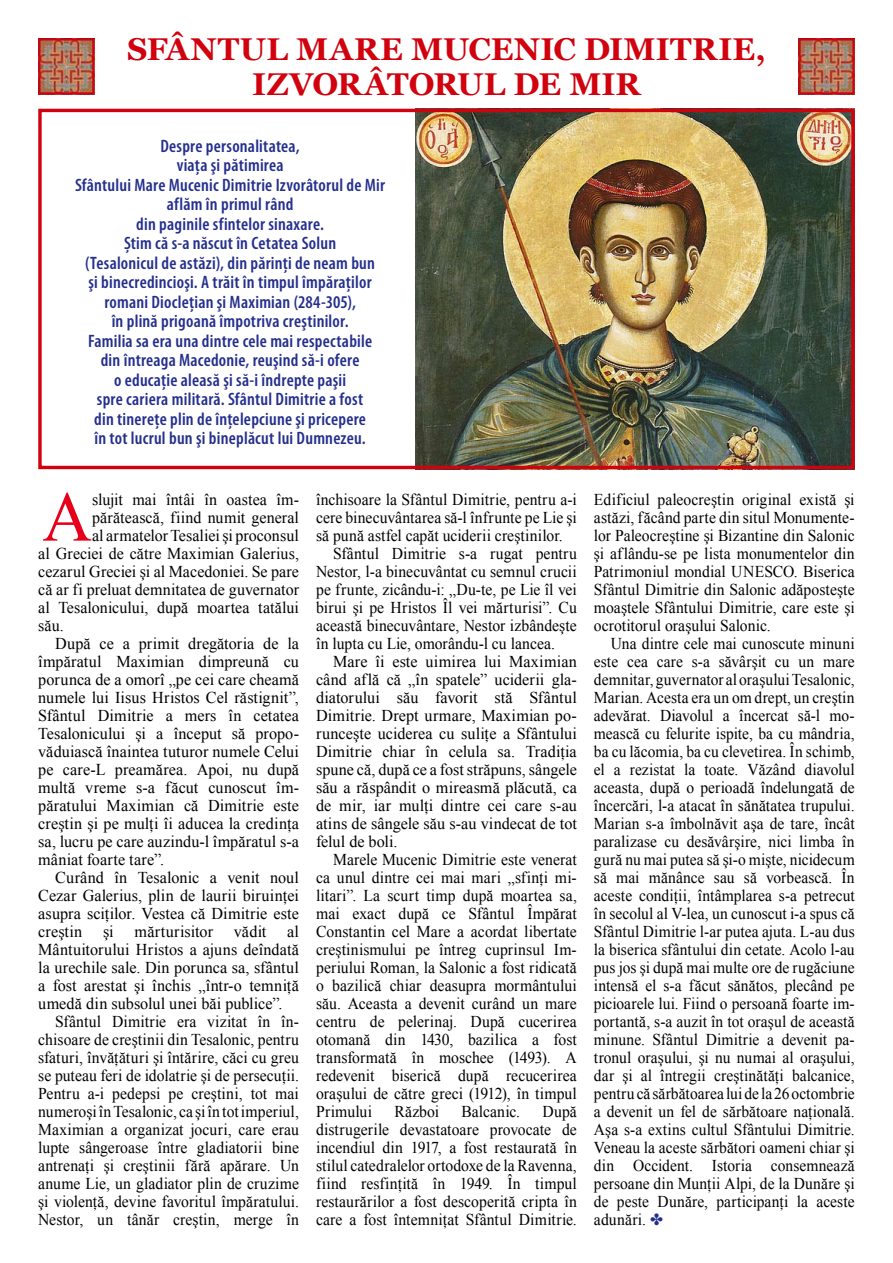
<style>
.page{position:relative;width:893px;height:1263px;background:#fff}
.page>*{position:absolute;margin:0;border:0;box-sizing:border-box;transform-origin:0 0}
.t1{font:70.8px "Times New Roman";color:#e60019}
.t2{font:700 31.5px/34.5px "Georgia";letter-spacing:.01em;color:#d1010e;text-align:center}
.t3{font:600 condensed 18px/19.5px "Myriad Pro";letter-spacing:.015em;color:#242f8d;text-align:center}
.t4{font:16.5px/18px "Times New Roman";letter-spacing:.005em;color:#000;text-align:justify;scale:.95 1}
.t5{font:16.5px "Times New Roman";letter-spacing:.005em;color:#000}
.t6{font:16.5px/18px "Times New Roman";letter-spacing:.005em;color:#000;text-align:justify;scale:.94 1}
.s1{color:#242f8d}
</style>
<div class="page">
<img style="left:801px;top:41px;width:51px;height:51px">
<div style="left:798px;top:38px;width:57px;height:57px;border:2px solid #d1010e"></div>
<img style="left:41px;top:41px;width:51px;height:51px">
<div style="left:38px;top:38px;width:57px;height:57px;border:2px solid #d1010e"></div>
<img style="left:415px;top:113px;width:436px;height:352px">
<div style="left:38px;top:109px;width:817px;height:360px;border:3px solid #d1010e"></div>
<h2 class="t2" style="left:127px;top:32px;width:640px">SFÂNTUL MARE MUCENIC DIMITRIE,<br>IZVORÂTORUL DE MIR</h2>
<p class="t3" style="left:75px;top:136px;width:311px">Despre personalitatea,<br>viaţa şi pătimirea<br>Sfântului Mare Mucenic Dimitrie Izvorâtorul de Mir aflăm în primul rând<br>din paginile sfintelor sinaxare.<br>Știm că s-a născut în Cetatea Solun<br>(Tesalonicul de astăzi), din părinţi de neam bun<br>şi binecredincioşi. A trăit în timpul împăraţilor romani Diocleţian şi Maximian (284-305),<br>în plină prigoană împotriva creştinilor.<br>Familia sa era una dintre cele mai respectabile<br>din întreaga Macedonie, reuşind să-i ofere<br>o educaţie aleasă şi să-i îndrepte paşii<br>spre cariera militară. Sfântul Dimitrie a fost<br>din tinerețe plin de înţelepciune şi pricepere<br>în tot lucrul bun şi bineplăcut lui Dumnezeu.</p>
<h1 class="t1" style="left:43px;top:469px;width:51px">A</h1>
<p class="t5" style="left:92px;top:488px;width:208px">slujit mai întâi în oastea îm-</p>
<p class="t5" style="left:92px;top:506px;width:208px">părătească, fiind numit general</p>
<p class="t5" style="left:92px;top:524px;width:208px">al armatelor Tesaliei şi proconsul</p>
<p class="t5" style="left:38px;top:542px;width:262px">al Greciei de către Maximian Galerius,</p>
<p class="t5" style="left:38px;top:560px;width:262px">cezarul Greciei şi al Macedoniei. Se pare</p>
<p class="t5" style="left:38px;top:578px;width:262px">că ar fi preluat demnitatea de guvernator</p>
<p class="t5" style="left:38px;top:596px;width:262px">al Tesalonicului, după moartea tatălui</p>
<p class="t5" style="left:38px;top:614px;width:27px">său.</p>
<p class="t5" style="left:55px;top:632px;width:245px">După ce a primit dregătoria de la</p>
<p class="t5" style="left:38px;top:650px;width:262px">împăratul Maximian dimpreună cu</p>
<p class="t5" style="left:38px;top:668px;width:262px">porunca de a omorî „pe cei care cheamă</p>
<p class="t5" style="left:38px;top:686px;width:262px">numele lui Iisus Hristos Cel răstignit”,</p>
<p class="t5" style="left:38px;top:704px;width:262px">Sfântul Dimitrie a mers în cetatea</p>
<p class="t5" style="left:38px;top:722px;width:262px">Tesalonicului şi a început să propo-</p>
<p class="t5" style="left:38px;top:740px;width:262px">văduiască înaintea tuturor numele Celui</p>
<p class="t5" style="left:38px;top:758px;width:262px">pe care-L preamărea. Apoi, nu după</p>
<p class="t5" style="left:38px;top:776px;width:262px">multă vreme s-a făcut cunoscut îm-</p>
<p class="t5" style="left:38px;top:794px;width:262px">păratului Maximian că Dimitrie este</p>
<p class="t5" style="left:38px;top:812px;width:262px">creştin şi pe mulţi îi aducea la credinţa</p>
<p class="t5" style="left:38px;top:830px;width:262px">sa, lucru pe care auzindu-l împăratul s-a</p>
<p class="t5" style="left:38px;top:848px;width:127px">mâniat foarte tare”.</p>
<p class="t5" style="left:55px;top:866px;width:245px">Curând în Tesalonic a venit noul</p>
<p class="t5" style="left:38px;top:884px;width:262px">Cezar Galerius, plin de laurii biruinţei</p>
<p class="t5" style="left:38px;top:902px;width:262px">asupra sciţilor. Vestea că Dimitrie este</p>
<p class="t5" style="left:38px;top:920px;width:46px">creştin</p>
<p class="t5" style="left:103px;top:920px;width:12px">şi</p>
<p class="t5" style="left:135px;top:920px;width:80px">mărturisitor</p>
<p class="t5" style="left:234px;top:920px;width:34px">vădit</p>
<p class="t5" style="left:287px;top:920px;width:13px">al</p>
<p class="t5" style="left:38px;top:938px;width:262px">Mântuitorului Hristos a ajuns deîndată</p>
<p class="t5" style="left:38px;top:956px;width:262px">la urechile sale. Din porunca sa, sfântul</p>
<p class="t5" style="left:38px;top:974px;width:262px">a fost arestat şi închis „într-o temniţă</p>
<p class="t5" style="left:38px;top:992px;width:246px">umedă din subsolul unei băi publice”.</p>
<p class="t4" style="left:55px;top:1012px;width:258px">Sfântul Dimitrie era vizitat în în-</p>
<p class="t4" style="left:38px;top:1030px;width:276px">chisoare de creştinii din Tesalonic, pentru</p>
<p class="t4" style="left:38px;top:1048px;width:276px">sfaturi, învăţături şi întărire, căci cu greu</p>
<p class="t4" style="left:38px;top:1066px;width:276px">se puteau feri de idolatrie şi de persecuţii.</p>
<p class="t4" style="left:38px;top:1084px;width:276px">Pentru a-i pedepsi pe creştini, tot mai</p>
<p class="t4" style="left:38px;top:1102px;width:276px">numeroşi în Tesalonic, ca şi în tot imperiul,</p>
<p class="t4" style="left:38px;top:1120px;width:276px">Maximian a organizat jocuri, care erau</p>
<p class="t4" style="left:38px;top:1138px;width:276px">lupte sângeroase între gladiatorii bine</p>
<p class="t4" style="left:38px;top:1156px;width:276px">antrenaţi şi creştinii fără apărare. Un</p>
<p class="t4" style="left:38px;top:1174px;width:276px">anume Lie, un gladiator plin de cruzime</p>
<p class="t4" style="left:38px;top:1192px;width:276px">şi violenţă, devine favoritul împăratului.</p>
<p class="t4" style="left:38px;top:1210px;width:276px">Nestor, un tânăr creştin, merge în</p>
<p class="t4" style="left:316px;top:490px;width:276px">închisoare la Sfântul Dimitrie, pentru a-i</p>
<p class="t4" style="left:316px;top:508px;width:276px">cere binecuvântarea să-l înfrunte pe Lie şi</p>
<p class="t4" style="left:316px;top:526px;width:261px">să pună astfel capăt uciderii creştinilor.</p>
<p class="t4" style="left:333px;top:544px;width:258px">Sfântul Dimitrie s-a rugat pentru</p>
<p class="t4" style="left:316px;top:562px;width:276px">Nestor, l-a binecuvântat cu semnul crucii</p>
<p class="t4" style="left:316px;top:580px;width:276px">pe frunte, zicându-i: „Du-te, pe Lie îl vei</p>
<p class="t4" style="left:316px;top:598px;width:276px">birui şi pe Hristos Îl vei mărturisi”. Cu</p>
<p class="t4" style="left:316px;top:616px;width:276px">această binecuvântare, Nestor izbândeşte</p>
<p class="t4" style="left:316px;top:634px;width:253px">în lupta cu Lie, omorându-l cu lancea.</p>
<p class="t5" style="left:333px;top:650px;width:245px">Mare îi este uimirea lui Maximian</p>
<p class="t5" style="left:316px;top:668px;width:262px">când află că „în spatele” uciderii gla-</p>
<p class="t5" style="left:316px;top:686px;width:262px">diatorului său favorit stă Sfântul</p>
<p class="t5" style="left:316px;top:704px;width:262px">Dimitrie. Drept urmare, Maximian po-</p>
<p class="t5" style="left:316px;top:722px;width:262px">runceşte uciderea cu suliţe a Sfântului</p>
<p class="t5" style="left:316px;top:740px;width:262px">Dimitrie chiar în celula sa. Tradiţia</p>
<p class="t5" style="left:316px;top:758px;width:262px">spune că, după ce a fost străpuns, sângele</p>
<p class="t5" style="left:316px;top:776px;width:262px">său a răspândit o mireasmă plăcută, ca</p>
<p class="t5" style="left:316px;top:794px;width:262px">de mir, iar mulţi dintre cei care s-au</p>
<p class="t5" style="left:316px;top:812px;width:262px">atins de sângele său s-au vindecat de tot</p>
<p class="t5" style="left:316px;top:830px;width:83px">felul de boli.</p>
<p class="t4" style="left:333px;top:850px;width:258px">Marele Mucenic Dimitrie este venerat</p>
<p class="t4" style="left:316px;top:868px;width:276px">ca unul dintre cei mai mari „sfinţi mi-</p>
<p class="t4" style="left:316px;top:886px;width:276px">litari”. La scurt timp după moartea sa,</p>
<p class="t4" style="left:316px;top:904px;width:276px">mai exact după ce Sfântul Împărat</p>
<p class="t4" style="left:316px;top:922px;width:276px">Constantin cel Mare a acordat libertate</p>
<p class="t4" style="left:316px;top:940px;width:276px">creştinismului pe întreg cuprinsul Im-</p>
<p class="t4" style="left:316px;top:958px;width:276px">periului Roman, la Salonic a fost ridicată</p>
<p class="t4" style="left:316px;top:976px;width:276px">o bazilică chiar deasupra mormântului</p>
<p class="t4" style="left:316px;top:994px;width:276px">său. Aceasta a devenit curând un mare</p>
<p class="t4" style="left:316px;top:1012px;width:276px">centru de pelerinaj. După cucerirea</p>
<p class="t4" style="left:316px;top:1030px;width:276px">otomană din 1430, bazilica a fost</p>
<p class="t4" style="left:316px;top:1048px;width:276px">transformată în moschee (1493). A</p>
<p class="t4" style="left:316px;top:1066px;width:276px">redevenit biserică după recucerirea</p>
<p class="t4" style="left:316px;top:1084px;width:276px">oraşului de către greci (1912), în timpul</p>
<p class="t4" style="left:316px;top:1102px;width:60px">Primului</p>
<p class="t4" style="left:394px;top:1102px;width:49px">Război</p>
<p class="t4" style="left:462px;top:1102px;width:63px">Balcanic.</p>
<p class="t4" style="left:316px;top:1102px;width:276px;text-indent:226px">După distrugerile devastatoare provocate de incendiul din 1917, a fost restaurată în stilul catedralelor ortodoxe de la Ravenna, fiind resfinţită în 1949. În timpul restaurărilor a fost descoperită cripta în care a fost întemniţat Sfântul Dimitrie.</p>
<p class="t4" style="left:594px;top:490px;width:276px">Edificiul paleocreştin original există şi astăzi, făcând parte din situl Monumente&shy;lor Paleocreştine şi Bizantine din Salonic şi aflându-se pe lista monumentelor din Patrimoniul mondial UNESCO. Biserica Sfântul Dimitrie din Salonic adăposteşte moaştele Sfântului Dimitrie, care este şi ocrotitorul oraşului Salonic.</p>
<p class="t6" style="left:594px;top:634px;width:279px;text-indent:17px">Una dintre cele mai cunoscute minuni este cea care s-a săvârşit cu un mare demnitar, guvernator al oraşului Tesalonic, Marian. Acesta era un om drept, un creştin adevărat. Diavolul a încercat să-l mo&shy;mească cu felurite ispite, ba cu mândria, ba cu lăcomia, ba cu clevetirea. În schimb, el a rezistat la toate. Văzând diavolul aceasta, după o perioadă îndelungată de încercări, l-a atacat în sănătatea trupului.<br>Marian s-a îmbolnăvit aşa de tare, încât paralizase cu desăvârşire, nici limba în gură nu mai putea să şi-o mişte, nicidecum să mai mănânce sau să vorbească. În aceste condiţii, întâmplarea s-a petrecut în secolul al V-lea, un cunoscut i-a spus că Sfântul Dimitrie l-ar putea ajuta. L-au dus la biserica sfântului din cetate. Acolo l-au pus jos şi după mai multe ore de rugăciune intensă el s-a făcut sănătos, plecând pe picioarele lui. Fiind o persoană foarte im&shy;portantă, s-a auzit în tot oraşul de această minune. Sfântul Dimitrie a devenit pa&shy;tronul oraşului, şi nu numai al oraşului, dar şi al întregii creştinătăţi balcanice, pentru că sărbătoarea lui de la 26 octombrie a devenit un fel de sărbătoare naţională.<br>Aşa s-a extins cultul Sfântului Dimitrie.<br>Veneau la aceste sărbători oameni chiar şi din Occident. Istoria consemnează persoane din Munţii Alpi, de la Dunăre şi de peste Dunăre, participanţi la aceste adunări. <span class="s1">✤</span></p>
</div>
